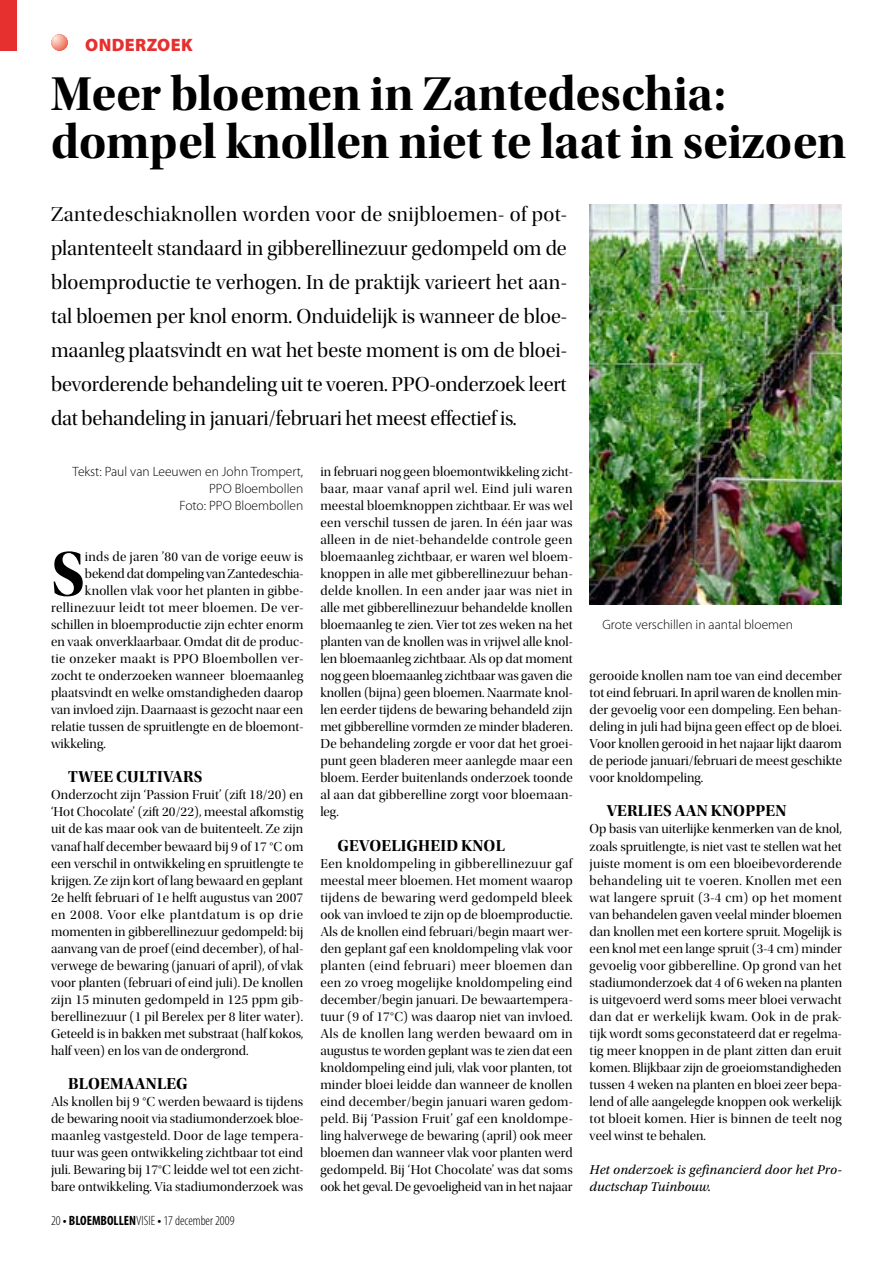
<style>
.page{position:relative;width:893px;height:1263px;background:#fff}
.page>*{position:absolute;margin:0;border:0;box-sizing:border-box;transform-origin:0 0}
.t1{font:65.1px "Utopia Std Bold Disp";color:#000}
.t2{font:49.5px/48px "Utopia Std Bold Disp";letter-spacing:.01em;color:#000}
.t3{font:21px/34px "Utopia Std Disp";letter-spacing:-.01em;color:#000;text-align:justify}
.t4{font:900 18px "Myriad Pro";letter-spacing:.02em;color:#e62f2f}
.t5{font:16.5px "Utopia Std Bold Disp";letter-spacing:.01em;color:#000}
.t6{font:13.5px/17px "Utopia Std Disp";letter-spacing:.005em;color:#000;text-align:justify}
.t7{font:300 13.5px/17px "Myriad Pro";color:#000;text-align:right}
.t8{font:13.5px "Utopia Std Disp";letter-spacing:.035em;color:#000}
.t9{font:italic 13.5px/17px "Utopia Std";letter-spacing:.01em;color:#000}
.t10{font:300 condensed 13.5px "Myriad Pro";color:#000}
.t11{font:13.5px "Utopia Std Disp";letter-spacing:-.015em;color:#000}
.s1{font-weight:700}
</style>
<div class="page">
<div style="left:0;top:0;width:17px;height:51px;background:#e62f2f"></div>
<svg style="left:51px;top:34px;width:17px;height:17px"></svg>
<img style="left:590px;top:204px;width:252px;height:401px">
<h3 class="t4" style="left:85px;top:35px;width:109px">ONDERZOEK</h3>
<h2 class="t2" style="left:51px;top:71px;width:797px">Meer bloemen in Zantedeschia: dompel knollen niet te laat in seizoen</h2>
<p class="t3" style="left:51px;top:198px;width:517px">Zantedeschiaknollen worden voor de snijbloemen- of pot&shy;plantenteelt standaard in gibberellinezuur gedompeld om de bloemproductie te verhogen. In de praktijk varieert het aan&shy;tal bloemen per knol enorm. Onduidelijk is wanneer de bloe&shy;maanleg plaatsvindt en wat het beste moment is om de bloei&shy;bevorderende behandeling uit te voeren. PPO-onderzoek leert dat behandeling in januari/februari het meest effectief is.</p>
<p class="t7" style="left:73px;top:463px;width:232px">Tekst: Paul van Leeuwen en John Trompert,<br>PPO Bloembollen<br>Foto: PPO Bloembollen</p>
<h1 class="t1" style="left:51px;top:538px;width:35px">S</h1>
<p class="t6" style="left:85px;top:549px;width:220px">inds de jaren ’80 van de vorige eeuw is</p>
<p class="t11" style="left:85px;top:567px;width:220px">bekend dat dompeling van Zantedeschia-</p>
<p class="t6" style="left:85px;top:583px;width:220px">knollen vlak voor het planten in gibbe-</p>
<p class="t8" style="left:51px;top:601px;width:254px">rellinezuur leidt tot meer bloemen. De ver-</p>
<p class="t6" style="left:51px;top:617px;width:254px">schillen in bloemproductie zijn echter enorm</p>
<p class="t6" style="left:51px;top:634px;width:254px">en vaak onverklaarbaar. Omdat dit de produc-</p>
<p class="t8" style="left:51px;top:652px;width:254px">tie onzeker maakt is PPO Bloembollen ver-</p>
<p class="t6" style="left:51px;top:668px;width:254px">zocht te onderzoeken wanneer bloemaanleg</p>
<p class="t6" style="left:51px;top:685px;width:254px">plaatsvindt en welke omstandigheden daarop</p>
<p class="t6" style="left:51px;top:702px;width:254px">van invloed zijn. Daarnaast is gezocht naar een</p>
<p class="t6" style="left:51px;top:719px;width:254px">relatie tussen de spruitlengte en de bloemont-</p>
<p class="t6" style="left:51px;top:736px;width:56px">wikkeling.</p>
<p class="t5" style="left:68px;top:768px;width:134px">Twee cultivars</p>
<p class="t6" style="left:51px;top:787px;width:254px">Onderzocht zijn ‘Passion Fruit’ (zift 18/20) en ‘Hot Chocolate’ (zift 20/22), meestal afkomstig uit de kas maar ook van de buitenteelt. Ze zijn vanaf half december bewaard bij 9 of 17 °C om een verschil in ontwikkeling en spruitlengte te krijgen. Ze zijn kort of lang bewaard en geplant 2e helft februari of 1e helft augustus van 2007 en 2008. Voor elke plantdatum is op drie momenten in gibberellinezuur gedompeld: bij aanvang van de proef (eind december), of hal&shy;verwege de bewaring (januari of april), of vlak voor planten (februari of eind juli). De knollen zijn 15 minuten gedompeld in 125 ppm gib&shy;berellinezuur (1 pil Berelex per 8 liter water).<br>Geteeld is in bakken met substraat (half kokos, half veen) en los van de ondergrond.</p>
<p class="t5" style="left:68px;top:1074px;width:121px">Bloemaanleg</p>
<p class="t6" style="left:51px;top:1093px;width:254px">Als knollen bij 9 °C werden bewaard is tijdens de bewaring nooit via stadiumonderzoek bloe&shy;maanleg vastgesteld. Door de lage tempera&shy;tuur was geen ontwikkeling zichtbaar tot eind juli. Bewaring bij 17°C leidde wel tot een zicht&shy;bare ontwikkeling. Via stadiumonderzoek was</p>
<p class="t10" style="left:51px;top:1213px;width:185px">20 <span class="s1">• BLOEMBOLLEN</span>VISIE <span class="s1">•</span> 17 december 2009</p>
<p class="t6" style="left:320px;top:464px;width:254px">in februari nog geen bloemontwikkeling zicht&shy;baar, maar vanaf april wel. Eind juli waren meestal bloemknoppen zichtbaar. Er was wel een verschil tussen de jaren. In één jaar was alleen in de niet-behandelde controle geen bloemaanleg zichtbaar, er waren wel bloem&shy;knoppen in alle met gibberellinezuur behan&shy;delde knollen. In een ander jaar was niet in alle met gibberellinezuur behandelde knollen bloemaanleg te zien. Vier tot zes weken na het planten van de knollen was in vrijwel alle knol&shy;len bloemaanleg zichtbaar. Als op dat moment nog geen bloemaanleg zichtbaar was gaven die knollen (bijna) geen bloemen. Naarmate knol&shy;len eerder tijdens de bewaring behandeld zijn met gibberelline vormden ze minder bladeren.<br>De behandeling zorgde er voor dat het groei&shy;punt geen bladeren meer aanlegde maar een bloem. Eerder buitenlands onderzoek toonde al aan dat gibberelline zorgt voor bloemaan&shy;leg.</p>
<p class="t5" style="left:337px;top:836px;width:169px">Gevoeligheid knol</p>
<p class="t6" style="left:320px;top:855px;width:254px">Een knoldompeling in gibberellinezuur gaf meestal meer bloemen. Het moment waarop tijdens de bewaring werd gedompeld bleek ook van invloed te zijn op de bloemproductie.<br>Als de knollen eind februari/begin maart wer&shy;den geplant gaf een knoldompeling vlak voor planten (eind februari) meer bloemen dan een zo vroeg mogelijke knoldompeling eind december/begin januari. De bewaartempera&shy;tuur (9 of 17°C) was daarop niet van invloed.<br>Als de knollen lang werden bewaard om in augustus te worden geplant was te zien dat een knoldompeling eind juli, vlak voor planten, tot minder bloei leidde dan wanneer de knollen eind december/begin januari waren gedom&shy;peld. Bij ‘Passion Fruit’ gaf een knoldompe&shy;ling halverwege de bewaring (april) ook meer bloemen dan wanneer vlak voor planten werd gedompeld. Bij ‘Hot Chocolate’ was dat soms ook het geval. De gevoeligheid van in het najaar</p>
<p class="t7" style="left:602px;top:617px;width:192px">Grote verschillen in aantal bloemen</p>
<p class="t6" style="left:590px;top:668px;width:254px">gerooide knollen nam toe van eind december tot eind februari. In april waren de knollen min&shy;der gevoelig voor een dompeling. Een behan&shy;deling in juli had bijna geen effect op de bloei.<br>Voor knollen gerooid in het najaar lijkt daarom de periode januari/februari de meest geschikte voor knoldompeling.</p>
<p class="t5" style="left:607px;top:802px;width:181px">Verlies aan knoppen</p>
<p class="t6" style="left:590px;top:821px;width:254px">Op basis van uiterlijke kenmerken van de knol, zoals spruitlengte, is niet vast te stellen wat het juiste moment is om een bloeibevorderende behandeling uit te voeren. Knollen met een wat langere spruit (3-4 cm) op het moment van behandelen gaven veelal minder bloemen dan knollen met een kortere spruit. Mogelijk is een knol met een lange spruit (3-4 cm) minder gevoelig voor gibberelline. Op grond van het stadiumonderzoek dat 4 of 6 weken na planten is uitgevoerd werd soms meer bloei verwacht dan dat er werkelijk kwam. Ook in de prak&shy;tijk wordt soms geconstateerd dat er regelma&shy;tig meer knoppen in de plant zitten dan eruit komen. Blijkbaar zijn de groeiomstandigheden tussen 4 weken na planten en bloei zeer bepa&shy;lend of alle aangelegde knoppen ook werkelijk tot bloeit komen. Hier is binnen de teelt nog veel winst te behalen.</p>
<p class="t9" style="left:590px;top:1161px;width:254px">Het onderzoek is gefinancierd door het Pro&shy;ductschap Tuinbouw.</p>
</div>
